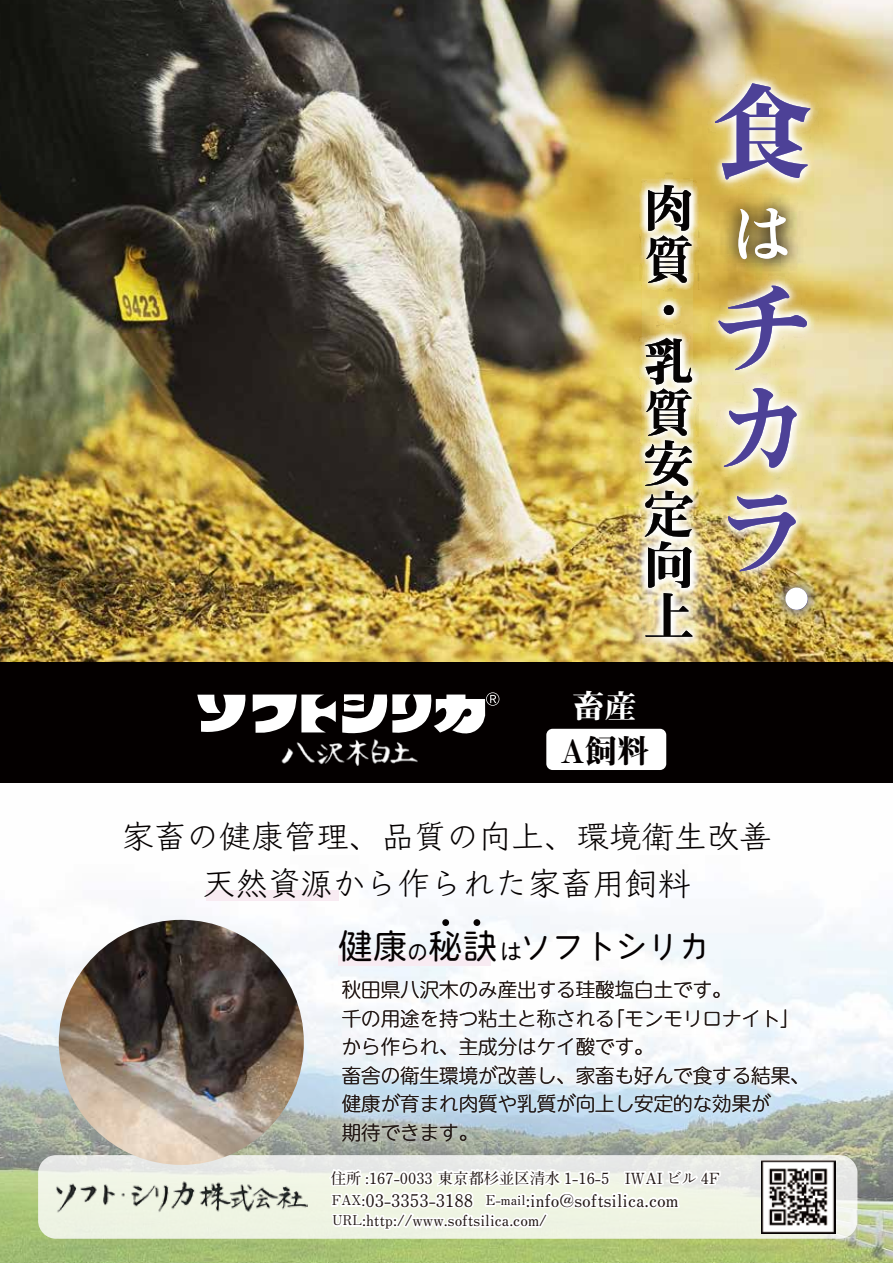
<style>
.page{position:relative;width:893px;height:1263px;background:#fff}
.page>*{position:absolute;margin:0;border:0;box-sizing:border-box;transform-origin:0 0}
.t1{font:102px/102px "Midashi Min Pr 6 N MA31";color:#494298;text-align:justify}
.t2{font:64.05px "Midashi Min Pr 6 N MA31";color:#fff}
.t3{font:51px/51px "Midashi Min Pr 6 N MA31";color:#060404}
.t4{font:32.55px/46.8px "Klee Pro M";color:#040000;text-align:center}
.t5{font:32.55px "Midashi Min Pr 6 N MA31";color:#040000}
.t6{font:32.55px "Midashi Min Pr 6 N MA31";color:#fff}
.t7{font:31.8px "VDL V7 Maru Gothic Medium";color:#040000}
.t8{font:300 19.5px/28.5px "UD Shin M Go Pr 6 N";color:#221815}
.t9{font:700 17.4px "Futo Min A101 Pr 6 N";color:#221815}
.t10{font:700 15.3px "Futo Min A101 Pr 6 N";color:#221815}
.s1{font-size:34.5px;color:#050101}
.s2{font-size:21px;color:#050101}
.s3{font-size:21px}
.s4{font-size:13.5px}
.s5{font-size:15.3px}
</style>
<div class="page">
<img style="left:0;top:890px;width:893px;height:373px">
<img style="left:0;top:0;width:893px;height:662px">
<img style="left:686px;top:55px;width:154px;height:153px">
<img style="left:707px;top:176px;width:112px;height:74px">
<img style="left:707px;top:250px;width:133px;height:408px">
<img style="left:776px;top:562px;width:57px;height:74px">
<div style="left:785px;top:587px;width:23px;height:23px;background:#fff;border-radius:50%"></div>
<img style="left:630px;top:170px;width:77px;height:286px">
<img style="left:561px;top:456px;width:215px;height:206px">
<img style="left:624px;top:518px;width:90px;height:142px">
<img style="left:630px;top:527px;width:77px;height:128px">
<div style="left:0;top:662px;width:893px;height:121px;background:#040000"></div>
<img style="left:281px;top:739px;width:137px;height:27px">
<div style="left:546px;top:729px;width:120px;height:41px;background:#fff;border-radius:6px"></div>
<svg style="left:197px;top:695px;width:49px;height:37px"></svg>
<svg style="left:253px;top:694px;width:83px;height:39px"></svg>
<svg style="left:342px;top:692px;width:157px;height:42px"></svg>
<div style="left:206px;top:890px;width:132px;height:11px;background:#f8ebf2"></div>
<div style="left:38px;top:1155px;width:819px;height:84px;background:linear-gradient(to bottom,#e9eae8,#f0f6e3);border-radius:18px"></div>
<img style="left:51px;top:1176px;width:257px;height:42px">
<svg style="left:327px;top:1052px;width:395px;height:211px"></svg>
<img style="left:762px;top:1160px;width:73px;height:74px">
<img style="left:59px;top:920px;width:245px;height:245px;border-radius:123px">
<img style="left:329px;top:967px;width:484px;height:192px">
<div style="left:338px;top:955px;width:153px;height:10px;background:#f8ebf2"></div>
<div style="left:442px;top:919px;width:7px;height:7px;background:#050101;border-radius:50%"></div>
<div style="left:473px;top:919px;width:7px;height:7px;background:#050101;border-radius:50%"></div>
<h3 class="t3" style="left:643px;top:182px;width:51px">肉質・乳質安定向上</h3>
<h3 class="t6" style="left:572px;top:681px;width:67px">畜産</h3>
<h3 class="t5" style="left:561px;top:725px;width:91px">A飼料</h3>
<h1 class="t1" style="left:712px;top:80px;width:100px">食</h1>
<h2 class="t2" style="left:729px;top:185px;width:60px">は</h2>
<h1 class="t1" style="left:712px;top:275px;width:97px">チカラ。</h1>
<h3 class="t4" style="left:121px;top:811px;width:652px">家畜の健康管理、品質の向上、環境衛生改善天然資源から作られた家畜用飼料</h3>
<h3 class="t7" style="left:338px;top:924px;width:374px"><span class="s1">健康</span><span class="s2">の</span><span class="s1">秘訣</span> <span class="s3">は</span>ソフトシリカ</h3>
<p class="t8" style="left:342px;top:974px;width:470px">秋田県八沢木のみ産出する珪酸塩白土です。<br>千の用途を持つ粘土と称される｢モンモリロナイト｣から作られ、主成分はケイ酸です。<br>畜舎の衛生環境が改善し、家畜も好んで食する結果、健康が育まれ肉質や乳質が向上し安定的な効果が<br>期待できます。</p>
<p class="t10" style="left:331px;top:1166px;width:391px">住所 :167-0033 東京都杉並区清水 1-16-5　IWAI ビル 4F</p>
<p class="t9" style="left:332px;top:1186px;width:348px"><span class="s4">FAX</span><span class="s5">:</span>03-3353-3188 <span class="s4">E-mail</span>:info@softsilica.com</p>
<p class="t10" style="left:333px;top:1208px;width:216px"><span class="s4">URL</span>:http://www.softsilica.com/</p>
</div>
